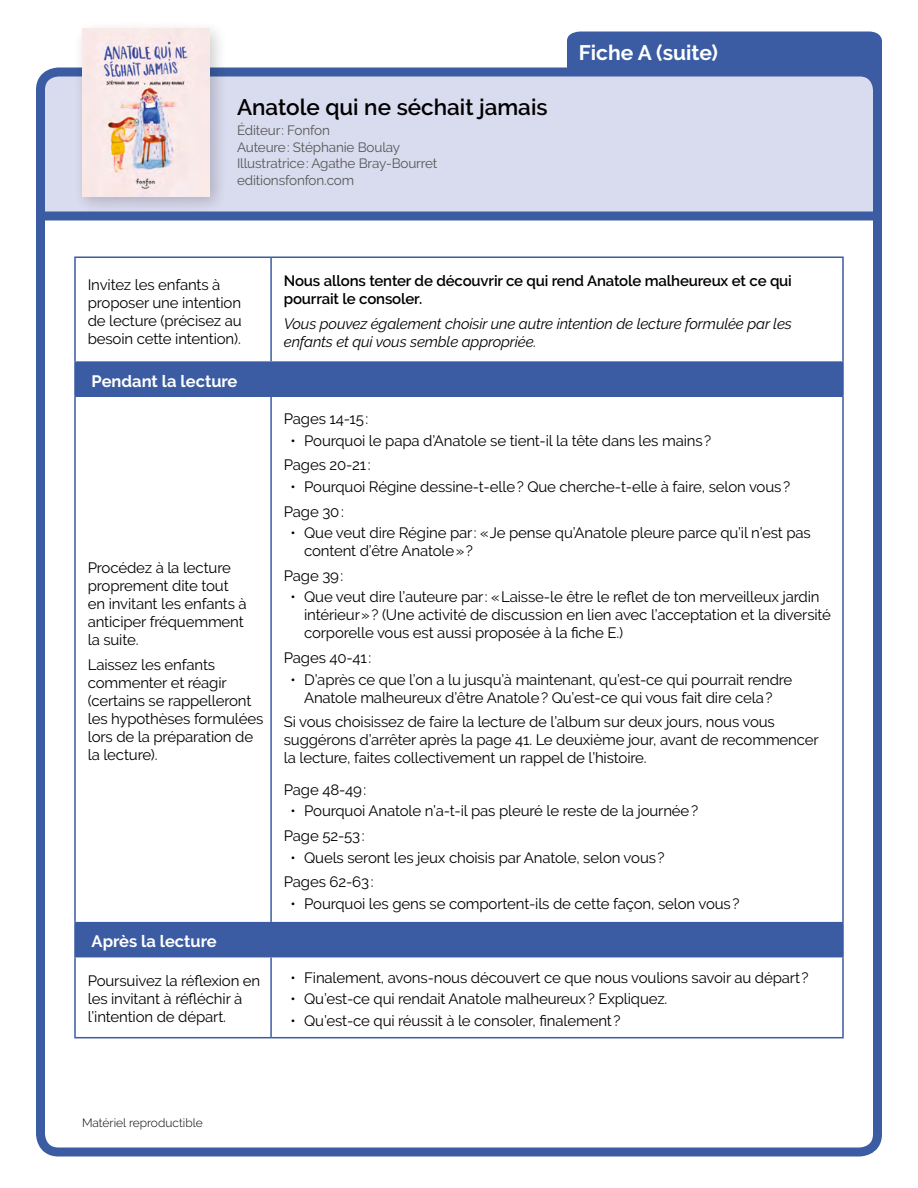
<style>
.page{position:relative;width:918px;height:1188px;background:#fff}
.page>*{position:absolute;margin:0;border:0;box-sizing:border-box;transform-origin:0 0}
.t1{font:600 22.5px "Raleway";color:#000}
.t2{font:700 21px "Raleway";color:#fff}
.titre-tableau{font:700 16.5px "Raleway";color:#fff}
.texte_courant{font:15px/18px "Raleway";letter-spacing:-.01em;color:#000}
.texte_courant-2{font:italic 15px/18px "Raleway";letter-spacing:-.01em;color:#000}
.texte_courant-3{font:600 15px/18px "Raleway";letter-spacing:-.01em;color:#000}
.t3{font:13.5px/16.5px "Raleway";letter-spacing:-.01em;color:#575756}
.t4{font:300 12px "Raleway";color:#000}
</style>
<div class="page">
<div style="left:44px;top:75px;width:830px;height:144px;background:#d9dbee"></div>
<div style="left:40px;top:212px;width:838px;height:8px;background:#3b5ca2"></div>
<svg style="left:567px;top:32px;width:315px;height:53px"></svg>
<div style="left:36px;top:68px;width:846px;height:1088px;border:9px solid #3b5ca2;border-radius:18px"></div>
<div style="left:75px;top:362px;width:768px;height:34px;background:#3b5ca2"></div>
<div style="left:75px;top:923px;width:768px;height:34px;background:#3b5ca2"></div>
<hr style="left:74px;top:258px;width:2px;height:103px;background:#3b5ca2">
<hr style="left:74px;top:923px;width:2px;height:33px;background:#3b5ca2">
<hr style="left:74px;top:957px;width:2px;height:80px;background:#3b5ca2">
<hr style="left:74px;top:256px;width:197px;height:2px;background:#3b5ca2">
<hr style="left:270px;top:258px;width:2px;height:103px;background:#3b5ca2">
<hr style="left:270px;top:957px;width:2px;height:80px;background:#3b5ca2">
<hr style="left:271px;top:256px;width:573px;height:2px;background:#3b5ca2">
<hr style="left:842px;top:258px;width:2px;height:103px;background:#3b5ca2">
<hr style="left:842px;top:923px;width:2px;height:33px;background:#3b5ca2">
<hr style="left:842px;top:957px;width:2px;height:80px;background:#3b5ca2">
<hr style="left:74px;top:363px;width:2px;height:32px;background:#3b5ca2">
<hr style="left:74px;top:361px;width:197px;height:2px;background:#3b5ca2">
<hr style="left:74px;top:922px;width:197px;height:1px;background:#3b5ca2">
<hr style="left:74px;top:956px;width:197px;height:1px;background:#3b5ca2">
<hr style="left:74px;top:1037px;width:197px;height:1px;background:#3b5ca2">
<hr style="left:271px;top:361px;width:573px;height:2px;background:#3b5ca2">
<hr style="left:271px;top:922px;width:573px;height:1px;background:#3b5ca2">
<hr style="left:271px;top:956px;width:573px;height:1px;background:#3b5ca2">
<hr style="left:271px;top:1037px;width:573px;height:1px;background:#3b5ca2">
<hr style="left:842px;top:363px;width:2px;height:32px;background:#3b5ca2">
<hr style="left:74px;top:397px;width:2px;height:525px;background:#3b5ca2">
<hr style="left:74px;top:395px;width:197px;height:2px;background:#3b5ca2">
<hr style="left:270px;top:397px;width:2px;height:525px;background:#3b5ca2">
<hr style="left:271px;top:395px;width:573px;height:2px;background:#3b5ca2">
<hr style="left:842px;top:397px;width:2px;height:525px;background:#3b5ca2">
<div style="left:73px;top:19px;width:156px;height:196px;background:#000;opacity:.2"></div>
<img style="left:82px;top:29px;width:128px;height:167px">
<h1 class="t1" style="left:237px;top:94px;width:312px">Anatole qui ne séchait jamais</h1>
<p class="t3" style="left:237px;top:122px;width:202px">Éditeur: Fonfon<br>Auteure: Stéphanie Boulay<br>Illustratrice: Agathe Bray-Bourret editionsfonfon.com</p>
<p class="t2" style="left:579px;top:40px;width:141px">Fiche A (suite)</p>
<p class="texte_courant" style="left:88px;top:275px;width:155px">Invitez les enfants à proposer une intention de lecture (précisez au besoin cette intention).</p>
<p class="texte_courant-3" style="left:284px;top:272px;width:510px">Nous allons tenter de découvrir ce qui rend Anatole malheureux et ce qui pourrait le consoler.</p>
<p class="texte_courant-2" style="left:284px;top:315px;width:510px">Vous pouvez également choisir une autre intention de lecture formulée par les enfants et qui vous semble appropriée.</p>
<p class="titre-tableau" style="left:92px;top:372px;width:147px">Pendant la lecture</p>
<p class="texte_courant" style="left:88px;top:559px;width:161px">Procédez à la lecture proprement dite tout en invitant les enfants à anticiper fréquemment la suite.</p>
<p class="texte_courant" style="left:88px;top:656px;width:177px">Laissez les enfants commenter et réagir (certains se rappelleront les hypothèses formulées lors de la préparation de la lecture).</p>
<p class="texte_courant" style="left:284px;top:410px;width:86px">Pages 14-15:</p>
<p class="texte_courant" style="left:291px;top:431px;width:422px">• Pourquoi le papa d’Anatole se tient-il la tête dans les mains?</p>
<p class="texte_courant" style="left:284px;top:456px;width:88px">Pages 20-21:</p>
<p class="texte_courant" style="left:291px;top:477px;width:501px">• Pourquoi Régine dessine-t-elle? Que cherche-t-elle à faire, selon vous?</p>
<p class="texte_courant" style="left:284px;top:502px;width:62px">Page 30:</p>
<p class="texte_courant" style="left:304px;top:524px;width:508px;text-indent:-14px">• Que veut dire Régine par: «Je pense qu’Anatole pleure parce qu’il n’est pas content d’être Anatole»?</p>
<p class="texte_courant" style="left:284px;top:566px;width:61px">Page 39:</p>
<p class="texte_courant" style="left:304px;top:588px;width:529px;text-indent:-14px">• Que veut dire l’auteure par: «Laisse-le être le reflet de ton merveilleux jardin intérieur»? (Une activité de discussion en lien avec l’acceptation et la diversité corporelle vous est aussi proposée à la fiche E.)</p>
<p class="texte_courant" style="left:284px;top:649px;width:89px">Pages 40-41:</p>
<p class="texte_courant" style="left:291px;top:670px;width:503px;text-align:center">• D’après ce que l’on a lu jusqu’à maintenant, qu’est-ce qui pourrait rendre<br>Anatole malheureux d’être Anatole? Qu’est-ce qui vous fait dire cela?</p>
<p class="texte_courant" style="left:284px;top:713px;width:536px">Si vous choisissez de faire la lecture de l’album sur deux jours, nous vous suggérons d’arrêter après la page 41. Le deuxième jour, avant de recommencer la lecture, faites collectivement un rappel de l’histoire.</p>
<p class="texte_courant" style="left:284px;top:781px;width:84px">Page 48-49:</p>
<p class="texte_courant" style="left:291px;top:802px;width:409px">• Pourquoi Anatole n’a-t-il pas pleuré le reste de la journée?</p>
<p class="texte_courant" style="left:284px;top:827px;width:82px">Page 52-53:</p>
<p class="texte_courant" style="left:291px;top:848px;width:376px">• Quels seront les jeux choisis par Anatole, selon vous?</p>
<p class="texte_courant" style="left:284px;top:873px;width:91px">Pages 62-63:</p>
<p class="texte_courant" style="left:291px;top:895px;width:451px">• Pourquoi les gens se comportent-ils de cette façon, selon vous?</p>
<p class="titre-tableau" style="left:92px;top:932px;width:127px">Après la lecture</p>
<p class="texte_courant" style="left:88px;top:972px;width:174px">Poursuivez la réflexion en les invitant à réfléchir à l’intention de départ.</p>
<p class="texte_courant" style="left:291px;top:968px;width:520px">• Finalement, avons-nous découvert ce que nous voulions savoir au départ?</p>
<p class="texte_courant" style="left:291px;top:990px;width:378px">• Qu’est-ce qui rendait Anatole malheureux? Expliquez.</p>
<p class="texte_courant" style="left:291px;top:1011px;width:332px">• Qu’est-ce qui réussit à le consoler, finalement?</p>
<p class="t4" style="left:82px;top:1116px;width:122px">Matériel reproductible</p>
</div>
